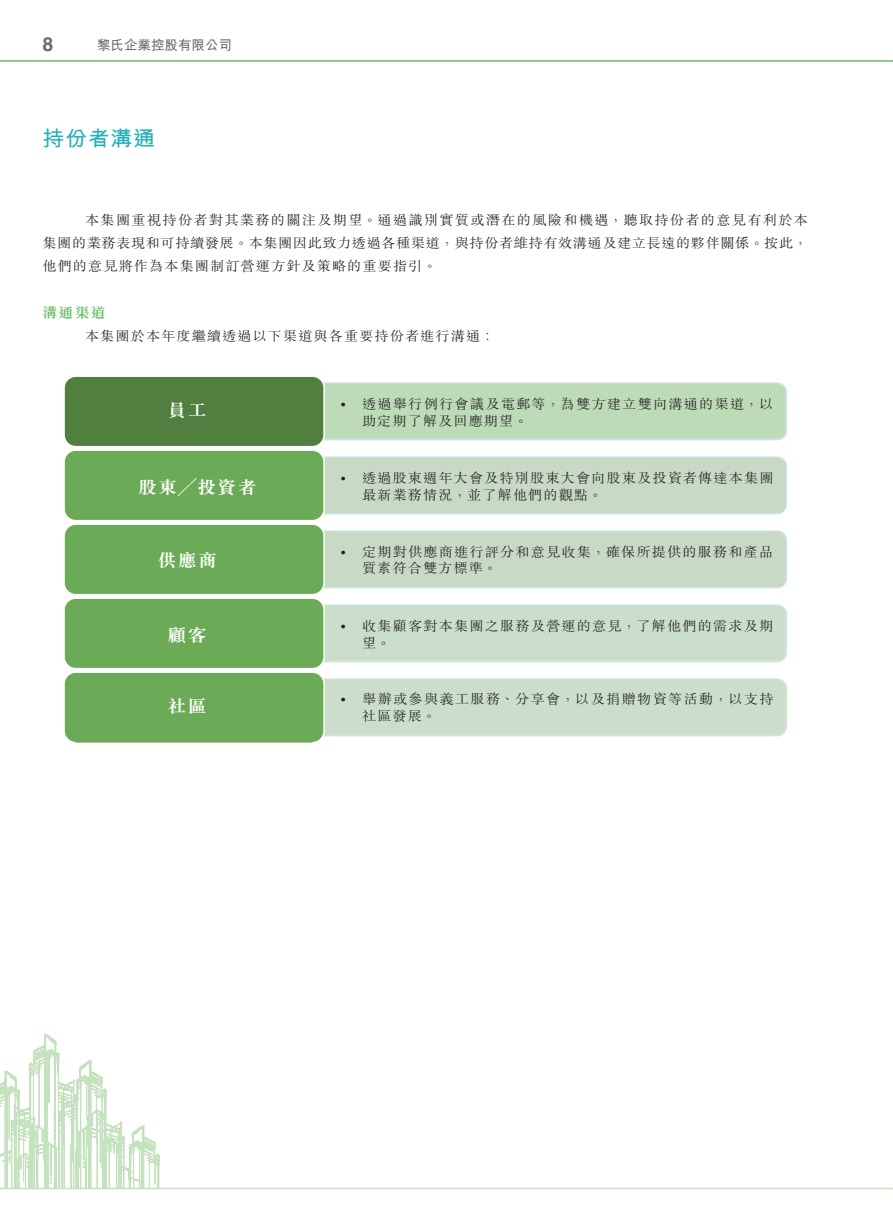
<style>
.page{position:relative;width:893px;height:1212px;background:#fff}
.page>*{position:absolute;margin:0;border:0;box-sizing:border-box;transform-origin:0 0}
.t1{font:700 21px "M Hei HK";letter-spacing:.03em;color:#21b0b7;scale:1.05 1}
.t2{font:700 19.5px "Helvetica LT Std";color:#6c6d70}
.t3{font:700 18px "M Sung HK";letter-spacing:.075em;color:#fff;scale:1.05 1}
.t4{font:700 14.25px "M Sung HK";color:#6bc067;scale:1.05 1}
.t5{font:300 13.5px/16.5px "M Sung HK";letter-spacing:.08em;color:#231f20;scale:1.05 1}
.t6{font:700 13.5px "M Hei HK";color:#6c6d70}
.s1{font-family:"Times LT Std";font-weight:400}
</style>
<div class="page">
<hr style="left:0;top:60px;width:893px;height:2px;background:#6bc067">
<svg style="left:0;top:1034px;width:160px;height:154px"></svg>
<hr style="left:0;top:1188px;width:893px;height:1px;background:#c4e2bd">
<svg style="left:324px;top:382px;width:463px;height:58px;background:#bddbb9"></svg>
<div style="left:64px;top:376px;width:260px;height:71px;background:#507f3f;border-radius:12px"></div>
<div style="left:63px;top:375px;width:262px;height:72px;border:2px solid #fff;border-radius:12px"></div>
<div style="left:324px;top:456px;width:463px;height:58px;background:#c8dac6"></div>
<div style="left:64px;top:450px;width:260px;height:71px;background:#6baa56;border-radius:12px"></div>
<div style="left:63px;top:449px;width:262px;height:72px;border:2px solid #fff;border-radius:12px"></div>
<div style="left:324px;top:530px;width:463px;height:58px;background:#c8dac6"></div>
<div style="left:64px;top:524px;width:260px;height:71px;background:#6baa56;border-radius:12px"></div>
<div style="left:63px;top:523px;width:262px;height:72px;border:2px solid #fff;border-radius:12px"></div>
<div style="left:324px;top:604px;width:463px;height:58px;background:#cbdecc"></div>
<div style="left:64px;top:598px;width:260px;height:71px;background:#6baa56;border-radius:12px"></div>
<div style="left:63px;top:597px;width:262px;height:72px;border:2px solid #fff;border-radius:12px"></div>
<div style="left:324px;top:678px;width:463px;height:58px;background:#cbdecc"></div>
<div style="left:63px;top:671px;width:262px;height:72px;background:#6baa56;border:2px solid #fff;border-radius:12px"></div>
<h2 class="t2" style="left:43px;top:32px;width:12px">8</h2>
<p class="t6" style="left:97px;top:35px;width:136px">黎氏企業控股有限公司</p>
<h1 class="t1" style="left:43px;top:123px;width:109px">持份者溝通</h1>
<p class="t5" style="left:43px;top:207px;width:731px;line-height:23.2px;text-align:justify;text-indent:43px">本集團重視持份者對其業務的關注及期望。通過識別實質或潛在的風險和機遇，聽取持份者的意見有利於本集團的業務表現和可持續發展。本集團因此致力透過各種渠道，與持份者維持有效溝通及建立長遠的夥伴關係。按此，他們的意見將作為本集團制訂營運方針及策略的重要指引。</p>
<p class="t4" style="left:43px;top:303px;width:62px">溝通渠道</p>
<p class="t5" style="left:85px;top:327px;width:392px">本集團於本年度繼續透過以下渠道與各重要持份者進行溝通︰</p>
<h3 class="t3" style="left:168px;top:398px;width:39px">員工</h3>
<h3 class="t3" style="left:138px;top:475px;width:114px">股東╱投資者</h3>
<h3 class="t3" style="left:157px;top:548px;width:58px">供應商</h3>
<h3 class="t3" style="left:168px;top:622px;width:39px">顧客</h3>
<h3 class="t3" style="left:168px;top:694px;width:39px">社區</h3>
<p class="t5" style="left:362px;top:395px;width:393px;text-indent:-21px"><span class="s1">•</span> 透過舉行例行會議及電郵等，為雙方建立雙向溝通的渠道，以助定期了解及回應期望。</p>
<p class="t5" style="left:362px;top:469px;width:393px;text-indent:-21px"><span class="s1">•</span> 透過股東週年大會及特別股東大會向股東及投資者傳達本集團最新業務情況，並了解他們的觀點。</p>
<p class="t5" style="left:362px;top:543px;width:393px;text-indent:-21px"><span class="s1">•</span> 定期對供應商進行評分和意見收集，確保所提供的服務和產品質素符合雙方標準。</p>
<p class="t5" style="left:362px;top:617px;width:393px;text-indent:-21px"><span class="s1">•</span> 收集顧客對本集團之服務及營運的意見，了解他們的需求及期望。</p>
<p class="t5" style="left:362px;top:690px;width:393px;text-indent:-21px"><span class="s1">•</span> 舉辦或參與義工服務、分享會，以及捐贈物資等活動，以支持社區發展。</p>
</div>
